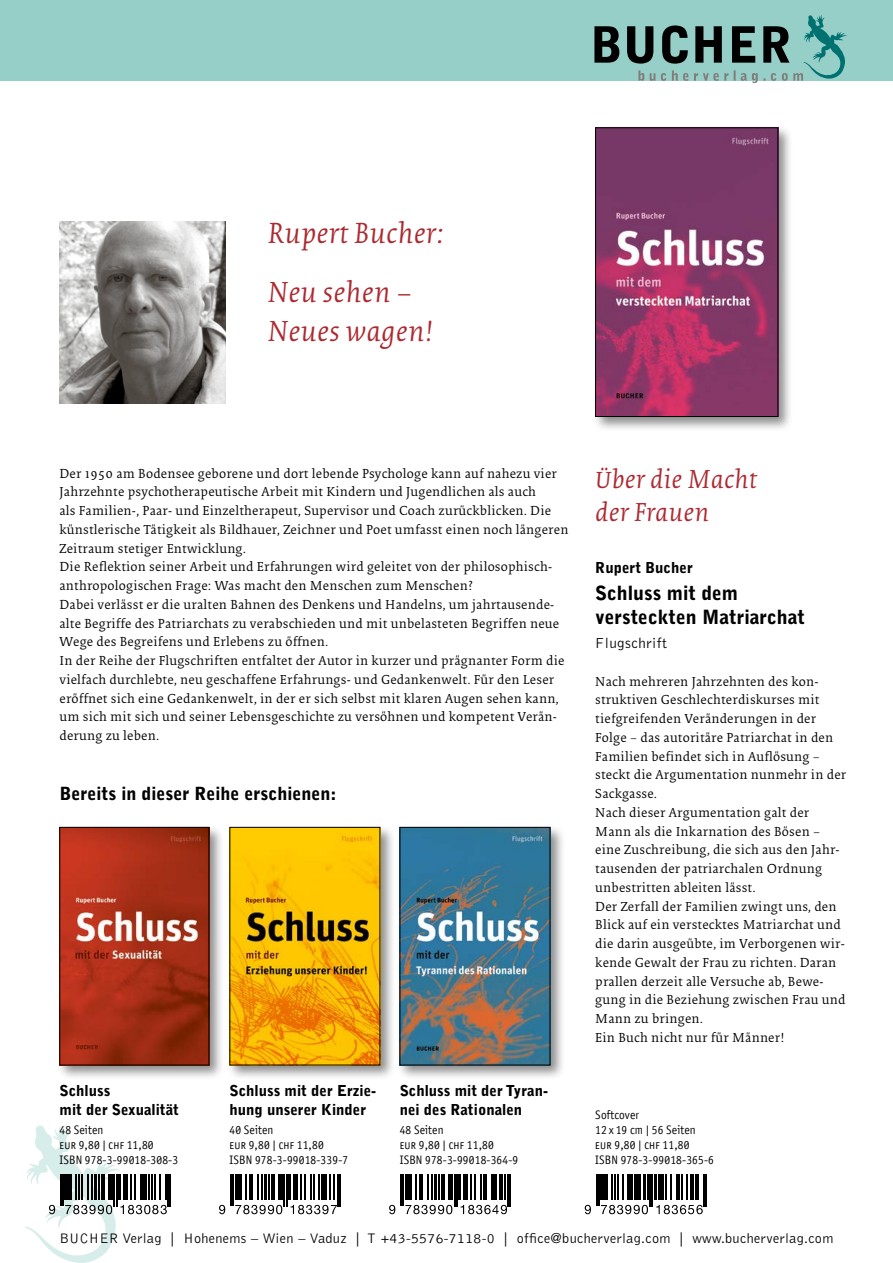
<style>
.page{position:relative;width:893px;height:1263px;background:#fff}
.page>*{position:absolute;margin:0;border:0;box-sizing:border-box;transform-origin:0 0}
.t1{font:30px/58.5px "Collis Italic Bib";letter-spacing:.01em;color:#ac2a31}
.t2{font:27px/33px "Collis Italic Bib";letter-spacing:.01em;color:#ac2a31}
.t3{font:900 19.5px/24px "Bell Gothic";color:#000}
.t4{font:900 18px "Bell Gothic";color:#000}
.t5{font:900 15px/19.5px "Bell Gothic";color:#000}
.t6{font:300 15px "Bell Gothic";letter-spacing:.025em;color:#000}
.t7{font:300 14.25px "Bell Gothic";letter-spacing:.02em;color:#000}
.t8{font:13.5px/18.8px "Collis Roman Txt";letter-spacing:.015em;color:#000}
.t9{font:12px/15px "Axel";letter-spacing:.015em;color:#000}
.t10{font:12px "Axel SC";letter-spacing:.015em;color:#000}
</style>
<div class="page">
<div style="left:0;top:0;width:893px;height:81px;background:#96cfc7"></div>
<img style="left:26px;top:1125px;width:94px;height:138px">
<svg style="left:594px;top:26px;width:25px;height:37px"></svg>
<svg style="left:627px;top:15px;width:220px;height:68px"></svg>
<div style="left:57px;top:824px;width:167px;height:256px;background:#000;opacity:.45"></div>
<img style="left:62px;top:829px;width:145px;height:234px">
<div style="left:227px;top:824px;width:168px;height:256px;background:#000;opacity:.45"></div>
<img style="left:232px;top:829px;width:146px;height:234px">
<div style="left:397px;top:824px;width:169px;height:256px;background:#000;opacity:.45"></div>
<img style="left:402px;top:829px;width:146px;height:234px">
<div style="left:593px;top:125px;width:201px;height:307px;background:#000;opacity:.45"></div>
<img style="left:597px;top:130px;width:179px;height:285px">
<div style="left:595px;top:128px;width:183px;height:289px;border:1px solid #000"></div>
<img style="left:60px;top:221px;width:165px;height:183px">
<hr style="left:60px;top:1174px;width:1px;height:32px;background:#000">
<hr style="left:63px;top:1174px;width:1px;height:32px;background:#000">
<svg style="left:49px;top:1205px;width:6px;height:9px"></svg>
<hr style="left:111px;top:1174px;width:2px;height:26px;background:#000">
<svg style="left:65px;top:1174px;width:47px;height:40px"></svg>
<hr style="left:114px;top:1174px;width:1px;height:32px;background:#000">
<hr style="left:116px;top:1174px;width:1px;height:32px;background:#000">
<hr style="left:118px;top:1174px;width:2px;height:26px;background:#000">
<svg style="left:120px;top:1174px;width:47px;height:40px"></svg>
<hr style="left:167px;top:1174px;width:1px;height:32px;background:#000">
<hr style="left:170px;top:1174px;width:1px;height:32px;background:#000">
<hr style="left:400px;top:1174px;width:2px;height:32px;background:#000">
<hr style="left:403px;top:1174px;width:1px;height:32px;background:#000">
<svg style="left:389px;top:1205px;width:6px;height:9px"></svg>
<svg style="left:405px;top:1174px;width:48px;height:40px"></svg>
<hr style="left:454px;top:1174px;width:1px;height:32px;background:#000">
<hr style="left:456px;top:1174px;width:1px;height:32px;background:#000">
<svg style="left:459px;top:1174px;width:48px;height:40px"></svg>
<hr style="left:507px;top:1174px;width:2px;height:32px;background:#000">
<hr style="left:510px;top:1174px;width:1px;height:32px;background:#000">
<hr style="left:230px;top:1174px;width:1px;height:32px;background:#000">
<hr style="left:233px;top:1174px;width:1px;height:32px;background:#000">
<svg style="left:219px;top:1205px;width:6px;height:9px"></svg>
<hr style="left:281px;top:1174px;width:2px;height:26px;background:#000">
<svg style="left:235px;top:1174px;width:47px;height:40px"></svg>
<hr style="left:284px;top:1174px;width:1px;height:32px;background:#000">
<hr style="left:286px;top:1174px;width:1px;height:32px;background:#000">
<hr style="left:288px;top:1174px;width:2px;height:26px;background:#000">
<svg style="left:290px;top:1174px;width:47px;height:40px"></svg>
<hr style="left:337px;top:1174px;width:2px;height:32px;background:#000">
<hr style="left:340px;top:1174px;width:1px;height:32px;background:#000">
<hr style="left:596px;top:1174px;width:1px;height:32px;background:#000">
<hr style="left:598px;top:1174px;width:1px;height:32px;background:#000">
<svg style="left:585px;top:1205px;width:6px;height:9px"></svg>
<svg style="left:601px;top:1174px;width:47px;height:40px"></svg>
<hr style="left:649px;top:1174px;width:2px;height:32px;background:#000">
<hr style="left:652px;top:1174px;width:1px;height:32px;background:#000">
<svg style="left:654px;top:1174px;width:49px;height:40px"></svg>
<hr style="left:703px;top:1174px;width:1px;height:32px;background:#000">
<hr style="left:705px;top:1174px;width:2px;height:32px;background:#000">
<h1 class="t1" style="left:268px;top:207px;width:177px">Rupert Bucher:<br>Neu sehen –</h1>
<h1 class="t1" style="left:268px;top:304px;width:167px">Neues wagen!</h1>
<p class="t8" style="left:60px;top:464px;width:510px">Der 1950 am Bodensee geborene und dort lebende Psychologe kann auf nahezu vier Jahrzehnte psychotherapeutische Arbeit mit Kindern und Jugendlichen als auch<br>als Familien-, Paar- und Einzeltherapeut, Supervisor und Coach zurückblicken. Die künstlerische Tätigkeit als Bildhauer, Zeichner und Poet umfasst einen noch längeren Zeitraum stetiger Entwicklung.<br>Die Reflektion seiner Arbeit und Erfahrungen wird geleitet von der philosophisch&shy;anthropologischen Frage: Was macht den Menschen zum Menschen?<br>Dabei verlässt er die uralten Bahnen des Denkens und Handelns, um jahrtausende&shy;alte Begriffe des Patriarchats zu verabschieden und mit unbelasteten Begriffen neue Wege des Begreifens und Erlebens zu öffnen.<br>In der Reihe der Flugschriften entfaltet der Autor in kurzer und prägnanter Form die vielfach durchlebte, neu geschaffene Erfahrungs- und Gedankenwelt. Für den Leser eröffnet sich eine Gedankenwelt, in der er sich selbst mit klaren Augen sehen kann, um sich mit sich und seiner Lebensgeschichte zu versöhnen und kompetent Verän&shy;derung zu leben.</p>
<h2 class="t2" style="left:595px;top:464px;width:163px">Über die Macht der Frauen</h2>
<p class="t5" style="left:595px;top:558px;width:99px">Rupert Bucher</p>
<h3 class="t3" style="left:595px;top:581px;width:211px">Schluss mit dem versteckten Matriarchat</h3>
<p class="t6" style="left:595px;top:635px;width:73px">Flugschrift</p>
<p class="t8" style="left:595px;top:672px;width:252px">Nach mehreren Jahrzehnten des kon&shy;struktiven Geschlechterdiskurses mit tiefgreifenden Veränderungen in der Folge – das autoritäre Patriarchat in den Familien befindet sich in Auflösung – steckt die Argumentation nunmehr in der Sackgasse.<br>Nach dieser Argumentation galt der Mann als die Inkarnation des Bösen – eine Zuschreibung, die sich aus den Jahr&shy;tausenden der patriarchalen Ordnung unbestritten ableiten lässt.<br>Der Zerfall der Familien zwingt uns, den Blick auf ein verstecktes Matriarchat und die darin ausgeübte, im Verborgenen wir&shy;kende Gewalt der Frau zu richten. Daran prallen derzeit alle Versuche ab, Bewe&shy;gung in die Beziehung zwischen Frau und Mann zu bringen.<br>Ein Buch nicht nur für Männer!</p>
<h3 class="t4" style="left:60px;top:783px;width:278px">Bereits in dieser Reihe erschienen:</h3>
<p class="t5" style="left:60px;top:1081px;width:121px">Schluss<br>mit der Sexualität</p>
<p class="t9" style="left:60px;top:1123px;width:45px">48 Seiten</p>
<p class="t10" style="left:60px;top:1138px;width:96px">eur 9,80 | chf 11,80</p>
<p class="t9" style="left:60px;top:1153px;width:120px">ISBN 978-3-99018-308-3</p>
<p class="t5" style="left:230px;top:1081px;width:148px">Schluss mit der Erzie&shy;hung unserer Kinder</p>
<p class="t9" style="left:230px;top:1123px;width:45px">40 Seiten</p>
<p class="t10" style="left:230px;top:1138px;width:96px">eur 9,80 | chf 11,80</p>
<p class="t9" style="left:230px;top:1153px;width:120px">ISBN 978-3-99018-339-7</p>
<p class="t5" style="left:400px;top:1081px;width:150px">Schluss mit der Tyran&shy;nei des Rationalen</p>
<p class="t9" style="left:400px;top:1123px;width:45px">48 Seiten</p>
<p class="t10" style="left:400px;top:1138px;width:96px">eur 9,80 | chf 11,80</p>
<p class="t9" style="left:400px;top:1153px;width:120px">ISBN 978-3-99018-364-9</p>
<p class="t9" style="left:595px;top:1107px;width:102px">Softcover<br>12 x 19 cm | 56 Seiten</p>
<p class="t10" style="left:595px;top:1138px;width:96px">eur 9,80 | chf 11,80</p>
<p class="t9" style="left:595px;top:1152px;width:120px">ISBN 978-3-99018-365-6</p>
<p class="t7" style="left:60px;top:1230px;width:775px">BUCHER Verlag | Hohenems – Wien – Vaduz | T +43-5576-7118-0 | office@bucherverlag.com | www.bucherverlag.com</p>
</div>
